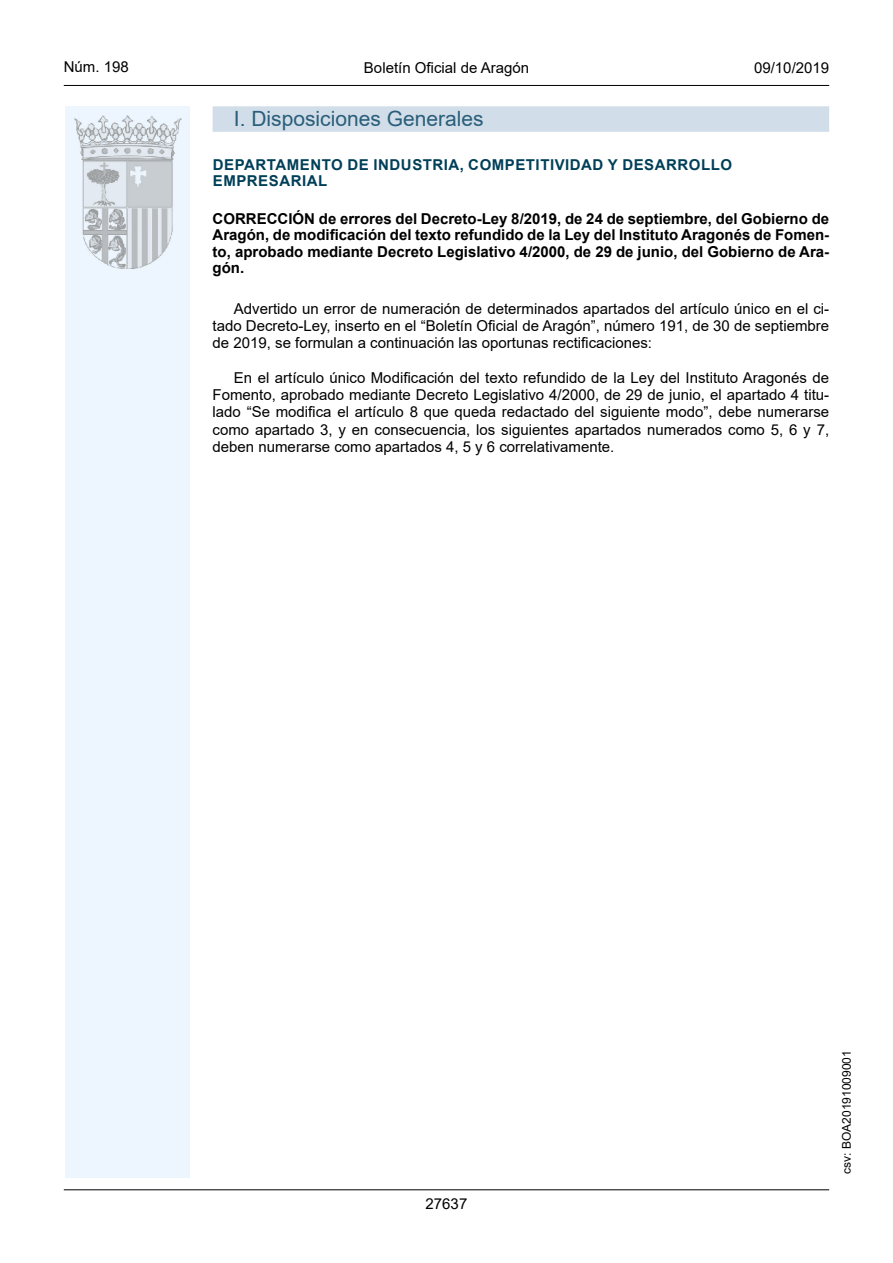
<style>
.page{position:relative;width:893px;height:1263px;background:#fff}
.page>*{position:absolute;margin:0;border:0;box-sizing:border-box;transform-origin:0 0}
.Titulo_sec{font:21px "Arial";color:#2a5e7a}
.inicio_de_parrafo{font:15px/17.2px "Arial";color:#000;text-align:justify}
.Titulo_text{font:700 15px/16.5px "Arial";color:#000;text-align:justify}
.emisor_text{font:15px/16.5px "Arial Bold MT2";letter-spacing:.035em;color:#003f58}
.estilo_head-c{font:15px "Arial";color:#000}
.estilo_head-d{font:15px "Arial MT2";color:#000}
.estilo_head-i{font:15px "Arial MT2";color:#000}
.numero_pagina{font:15px "Arial MT2";color:#000}
.estilo_head-i-2{font:12px "Arial MT2";color:#000}
.s1{font-family:"Arial Bold MT2";font-weight:400}
</style>
<div class="page">
<div style="left:65px;top:106px;width:125px;height:1072px;background:#edf6fe"></div>
<img style="left:75px;top:115px;width:106px;height:153px">
<hr style="left:64px;top:85px;width:765px;height:1px;background:#000">
<hr style="left:64px;top:1189px;width:765px;height:1px;background:#000">
<div style="left:213px;top:106px;width:616px;height:26px;background:#d1dde8"></div>
<p class="estilo_head-i" style="left:64px;top:57px;width:67px">Núm. 198</p>
<p class="estilo_head-c" style="left:364px;top:57px;width:167px">Boletín Oficial de Aragón</p>
<p class="estilo_head-d" style="left:754px;top:57px;width:77px">09/10/2019</p>
<p class="Titulo_sec" style="left:234px;top:104px;width:251px">I. Disposiciones Generales</p>
<p class="emisor_text" style="left:213px;top:156px;width:521px">DEPARTAMENTO DE INDUSTRIA, COMPETITIVIDAD Y DESARROLLO<br>EMPRESARIAL</p>
<p class="Titulo_text" style="left:213px;top:210px;width:618px"><span class="s1">CORRECCIÓN de errores del Decreto-Ley 8/2019, de 24 de septiembre, del Gobierno de </span>Aragón, de modificación del texto refundido de la Ley del Instituto Aragonés de Fomen&shy;to, aprobado mediante Decreto Legislativo 4/2000, de 29 de junio, del Gobierno de Ara&shy;<span class="s1">gón.</span></p>
<p class="inicio_de_parrafo" style="left:213px;top:300px;width:618px;text-indent:21px">Advertido un error de numeración de determinados apartados del artículo único en el ci&shy;tado Decreto-Ley, inserto en el “Boletín Oficial de Aragón”, número 191, de 30 de septiembre de 2019, se formulan a continuación las oportunas rectificaciones:</p>
<p class="inicio_de_parrafo" style="left:213px;top:369px;width:618px;text-indent:21px">En el artículo único Modificación del texto refundido de la Ley del Instituto Aragonés de Fomento, aprobado mediante Decreto Legislativo 4/2000, de 29 de junio, el apartado 4 titu&shy;lado “Se modifica el artículo 8 que queda redactado del siguiente modo”, debe numerarse como apartado 3, y en consecuencia, los siguientes apartados numerados como 5, 6 y 7, deben numerarse como apartados 4, 5 y 6 correlativamente.</p>
<p class="numero_pagina" style="left:426px;top:1193px;width:43px">27637</p>
<p class="estilo_head-i-2" style="left:838px;top:1174px;width:125px;rotate:-90deg">csv: BOA20191009001</p>
</div>
